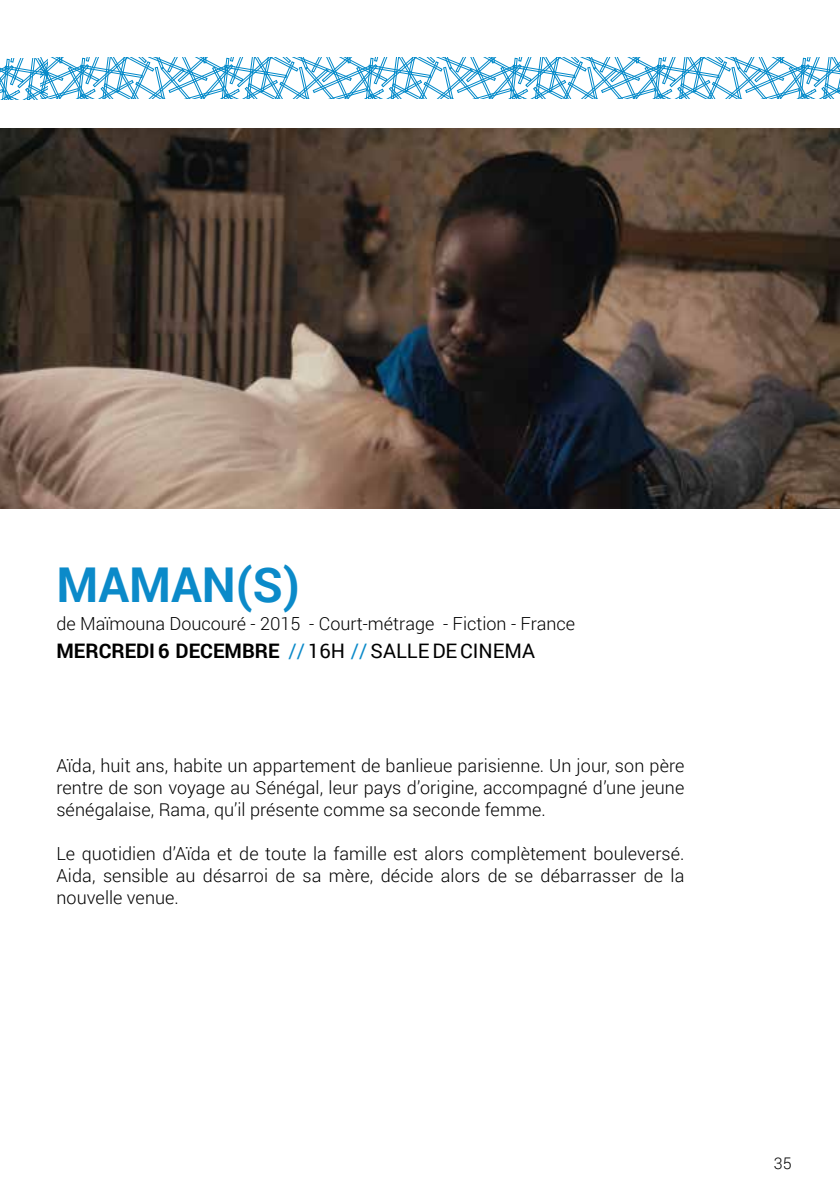
<style>
.page{position:relative;width:840px;height:1191px;background:#fff}
.page>*{position:absolute;margin:0;border:0;box-sizing:border-box;transform-origin:0 0}
.t1{font:700 48px "Roboto";color:#0b8ac9}
.t2{font:700 20px "Roboto";color:#000}
.t3{font:300 18px/22px "Roboto";letter-spacing:.005em;color:#000;text-align:justify}
.t4{font:300 16px "Roboto";color:#000}
.s1{font-weight:400;color:#0b8ac9}
.s2{font-weight:400}
</style>
<div class="page">
<svg style="left:0;top:58px;width:47px;height:41px"></svg>
<svg style="left:41px;top:57px;width:798px;height:41px"></svg>
<img style="left:0;top:128px;width:839px;height:380px">
<h1 class="t1" style="left:56px;top:551px;width:245px">MAMAN(S)</h1>
<p class="t3" style="left:56px;top:612px;width:520px">de Maïmouna Doucouré - 2015 - Court-métrage - Fiction - France</p>
<p class="t2" style="left:56px;top:636px;width:480px">MERCREDI 6 DECEMBRE <span class="s1">//</span> <span class="s2">16H</span> <span class="s1">//</span> <span class="s2">SALLE DE CINEMA</span></p>
<p class="t3" style="left:56px;top:753px;width:629px">Aïda, huit ans, habite un appartement de banlieue parisienne. Un jour, son père rentre de son voyage au Sénégal, leur pays d’origine, accompagné d’une jeune sénégalaise, Rama, qu’il présente comme sa seconde femme.</p>
<p class="t3" style="left:56px;top:841px;width:629px">Le quotidien d’Aïda et de toute la famille est alors complètement bouleversé.<br>Aida, sensible au désarroi de sa mère, décide alors de se débarrasser de la nouvelle venue.</p>
<p class="t4" style="left:773px;top:1152px;width:19px">35</p>
</div>
